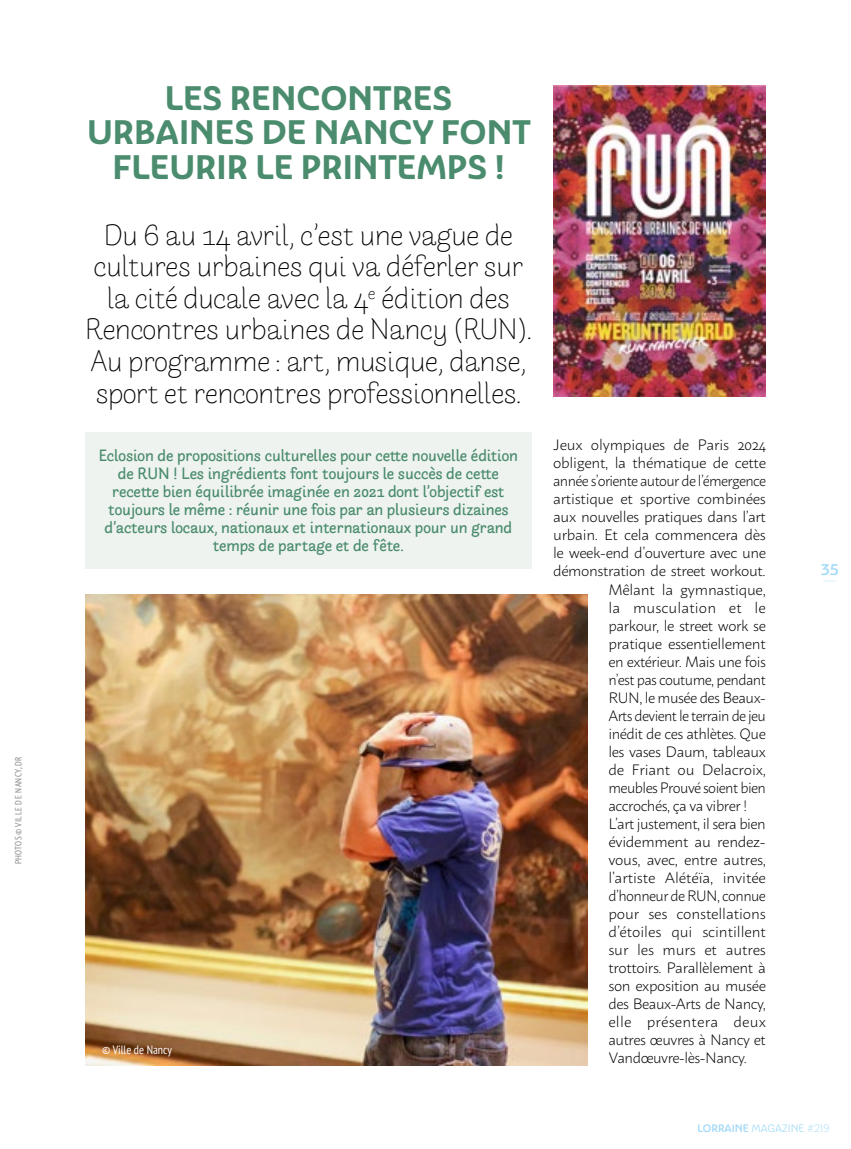
<style>
.page{position:relative;width:851px;height:1149px;background:#fff}
.page>*{position:absolute;margin:0;border:0;box-sizing:border-box;transform-origin:0 0}
.t1{font:33px/34.5px "Ashemore Nor Bol";color:#4a8c6d;text-align:center}
.t2{font:300 27px/31.5px "Arlette";letter-spacing:-.02em;color:#000;text-align:center}
.t3{font:300 15px "Macho";letter-spacing:-.025em;color:#000}
.t4{font:15px/18px "Arlette";letter-spacing:-.01em;color:#4a8c6d;text-align:center}
.t5{font:300 15px "Macho";letter-spacing:-.005em;color:#000}
.t6{font:300 15px "Macho";letter-spacing:.015em;color:#000}
.t7{font:300 15px "Macho";letter-spacing:.005em;color:#000}
.t8{font:15px "Ashemore Nor Med";color:#a1daf8}
.t9{font:condensed 12px "PT Sans";color:#fff}
.t10{font:10.5px "Ashemore Nor Med";color:#a1daf8}
.t11{font:condensed 9px "PT Sans";letter-spacing:.07em;color:#878787}
.s1{font-family:"Ashemore Nor Reg"}
.s2{font-family:"Ashemore Nor Lig"}
</style>
<div class="page">
<img style="left:85px;top:594px;width:502px;height:470px">
<div style="left:85px;top:432px;width:446px;height:136px;background:#eff3f0"></div>
<img style="left:553px;top:85px;width:212px;height:311px">
<p class="t11" style="left:13px;top:864px;width:109px;rotate:-90deg">PHOTOS © VILLE DE NANCY, DR</p>
<h1 class="t1" style="left:87px;top:81px;width:445px">LES RENCONTRES<br>URBAINES DE NANCY FONT<br>FLEURIR LE PRINTEMPS !</h1>
<h2 class="t2" style="left:85px;top:220px;width:448px">Du 6 au 14 avril, c’est une vague de cultures urbaines qui va déferler sur la cité ducale avec la 4<sup>e</sup> édition des Rencontres urbaines de Nancy (RUN).<br>Au programme : art, musique, danse, sport et rencontres professionnelles.</h2>
<p class="t4" style="left:99px;top:447px;width:421px">Eclosion de propositions culturelles pour cette nouvelle édition de RUN ! Les ingrédients font toujours le succès de cette recette bien équilibrée imaginée en 2021 dont l’objectif est toujours le même : réunir une fois par an plusieurs dizaines d’acteurs locaux, nationaux et internationaux pour un grand temps de partage et de fête.</p>
<p class="t9" style="left:102px;top:1041px;width:71px">© Ville de Nancy</p>
<p class="t3" style="left:553px;top:432px;width:214px">Jeux olympiques de Paris 2024</p>
<p class="t3" style="left:553px;top:450px;width:214px">obligent, la thématique de cette</p>
<p class="t3" style="left:553px;top:468px;width:214px">année s’oriente autour de l’émergence</p>
<p class="t3" style="left:553px;top:486px;width:214px">artistique et sportive combinées</p>
<p class="t3" style="left:553px;top:504px;width:214px">aux nouvelles pratiques dans l’art</p>
<p class="t3" style="left:553px;top:522px;width:214px">urbain. Et cela commencera dès</p>
<p class="t3" style="left:553px;top:540px;width:214px">le week-end d’ouverture avec une</p>
<p class="t3" style="left:553px;top:558px;width:214px">démonstration de street workout.</p>
<p class="t3" style="left:608px;top:576px;width:159px">Mêlant la gymnastique,</p>
<p class="t7" style="left:608px;top:594px;width:159px">la musculation et le</p>
<p class="t3" style="left:608px;top:612px;width:159px">parkour, le street work se</p>
<p class="t3" style="left:608px;top:630px;width:159px">pratique essentiellement</p>
<p class="t3" style="left:608px;top:648px;width:159px">en extérieur. Mais une fois</p>
<p class="t3" style="left:608px;top:666px;width:159px">n’est pas coutume, pendant</p>
<p class="t3" style="left:608px;top:684px;width:159px">RUN, le musée des Beaux-</p>
<p class="t3" style="left:608px;top:702px;width:159px">Arts devient le terrain de jeu</p>
<p class="t3" style="left:608px;top:720px;width:159px">inédit de ces athlètes. Que</p>
<p class="t3" style="left:608px;top:738px;width:159px">les vases Daum, tableaux</p>
<p class="t3" style="left:608px;top:756px;width:159px">de Friant ou Delacroix,</p>
<p class="t3" style="left:608px;top:774px;width:159px">meubles Prouvé soient bien</p>
<p class="t3" style="left:608px;top:792px;width:140px">accrochés, ça va vibrer !</p>
<p class="t3" style="left:608px;top:810px;width:159px">L’art justement, il sera bien</p>
<p class="t3" style="left:608px;top:828px;width:159px">évidemment au rendez-</p>
<p class="t3" style="left:608px;top:846px;width:159px">vous, avec, entre autres,</p>
<p class="t5" style="left:608px;top:864px;width:159px">l’artiste Alétéïa, invitée</p>
<p class="t3" style="left:608px;top:882px;width:159px">d’honneur de RUN, connue</p>
<p class="t3" style="left:608px;top:900px;width:159px">pour ses constellations</p>
<p class="t5" style="left:608px;top:918px;width:159px">d’étoiles qui scintillent</p>
<p class="t3" style="left:608px;top:936px;width:159px">sur les murs et autres</p>
<p class="t3" style="left:608px;top:954px;width:159px">trottoirs. Parallèlement à</p>
<p class="t3" style="left:608px;top:972px;width:159px">son exposition au musée</p>
<p class="t3" style="left:608px;top:990px;width:159px">des Beaux-Arts de Nancy,</p>
<p class="t6" style="left:608px;top:1008px;width:159px">elle présentera deux</p>
<p class="t3" style="left:608px;top:1026px;width:159px">autres œuvres à Nancy et</p>
<p class="t3" style="left:608px;top:1044px;width:140px">Vandœuvre-lès-Nancy.</p>
<p class="t8" style="left:820px;top:560px;width:20px">35</p>
<p class="t10" style="left:697px;top:1120px;width:134px">LORRAINE <span class="s1">MAGAZINE</span> <span class="s2">#219</span></p>
</div>
